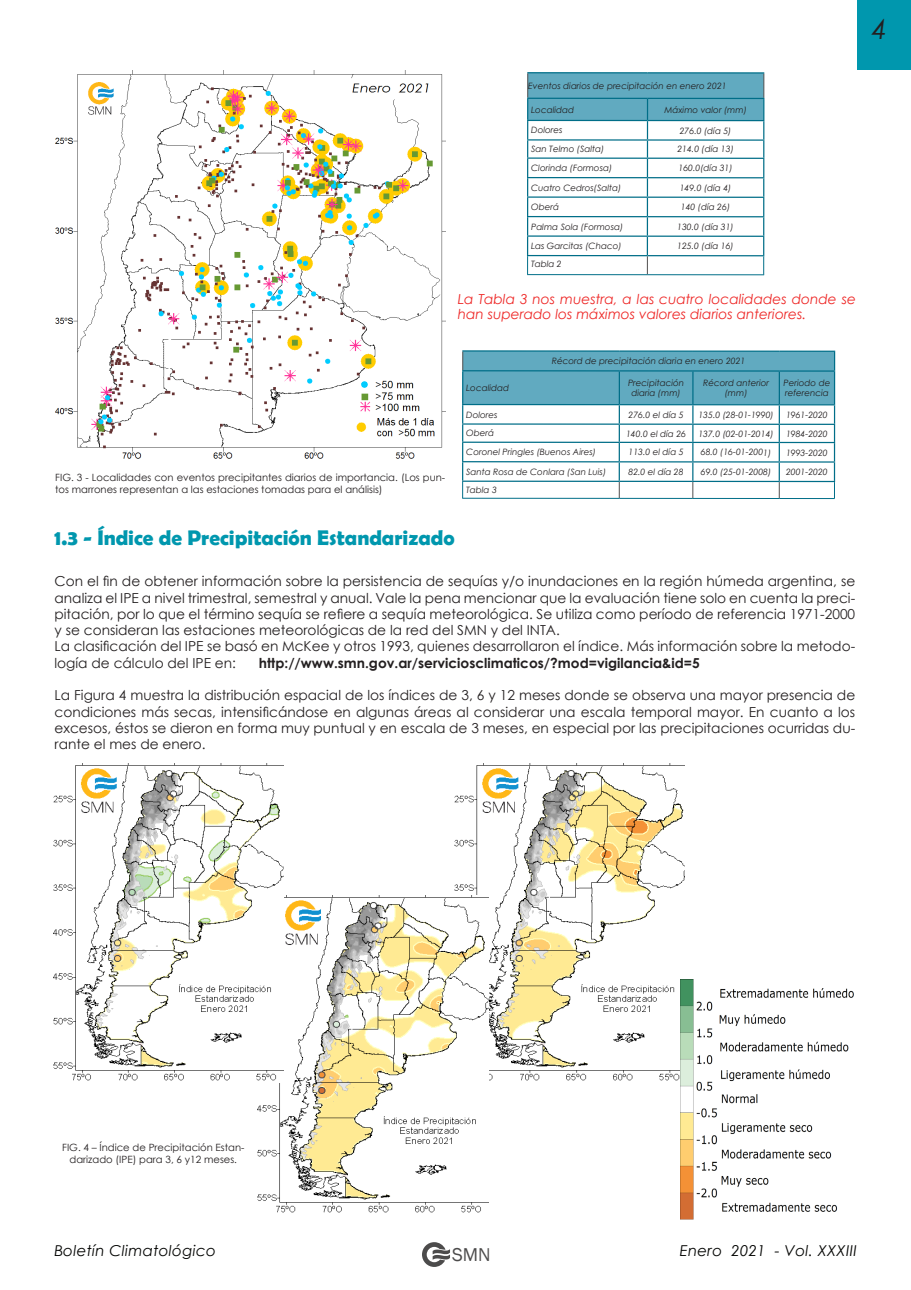
<style>
.page{position:relative;width:911px;height:1290px;background:#fff}
.page>*{position:absolute;margin:0;border:0;box-sizing:border-box;transform-origin:0 0}
.t1{font:italic 27.5px "Century Gothic";color:#231f20}
.t2{font:700 21.25px "Berlin Sans FB Demi";color:#0097ae}
.t3{font:19.12px "Franklin Gothic";color:#4c4b4b}
.t4{font:italic 15px "Century Gothic";letter-spacing:.02em;color:#040503}
.t5{font:13.75px/16.2px "Century Gothic";color:#231f20;text-align:justify}
.t6{font:italic 13.75px/15px "Century Gothic";color:#ee2726}
.t7{font:700 13.75px "Century Gothic";color:#231f20}
.t8{font:10px/12px "Century Gothic";color:#231f20}
.t9{font:italic 8.75px/10px "Century Gothic";color:#231f20;text-align:center}
</style>
<div class="page">
<div style="left:857px;top:0;width:54px;height:70px;background:#0097ae"></div>
<svg style="left:422px;top:1242px;width:28px;height:25px"></svg>
<img style="left:55px;top:71px;width:390px;height:388px">
<hr style="left:527px;top:72px;width:120px;height:1px;background:#006e88">
<hr style="left:647px;top:72px;width:117px;height:2px;background:#006e88">
<svg style="left:527px;top:73px;width:237px;height:201px"></svg>
<hr style="left:527px;top:274px;width:120px;height:1px;background:#006e88">
<hr style="left:647px;top:274px;width:117px;height:1px;background:#006e88">
<hr style="left:462px;top:350px;width:157px;height:2px;background:#006e88">
<hr style="left:619px;top:350px;width:74px;height:2px;background:#006e88">
<hr style="left:693px;top:350px;width:86px;height:2px;background:#006e88">
<svg style="left:462px;top:351px;width:373px;height:147px"></svg>
<hr style="left:462px;top:498px;width:157px;height:1px;background:#006e88">
<hr style="left:619px;top:498px;width:74px;height:1px;background:#006e88">
<hr style="left:693px;top:498px;width:86px;height:1px;background:#006e88">
<hr style="left:779px;top:498px;width:55px;height:1px;background:#006e88">
<img style="left:455px;top:764px;width:229px;height:317px">
<img style="left:258px;top:895px;width:230px;height:318px">
<img style="left:680px;top:979px;width:174px;height:240px">
<img style="left:53px;top:764px;width:230px;height:318px">
<h1 class="t1" style="left:872px;top:10px;width:17px">4</h1>
<p class="t9" style="left:528px;top:81px;width:200px">Eventos diarios de precipitación en enero 2021</p>
<p class="t9" style="left:531px;top:104px;width:44px">Localidad</p>
<p class="t9" style="left:664px;top:104px;width:84px">Máximo valor (mm)</p>
<p class="t9" style="left:531px;top:125px;width:33px">Dolores</p>
<p class="t9" style="left:680px;top:125px;width:53px">276.0 (día 5)</p>
<p class="t9" style="left:531px;top:144px;width:75px">San Telmo (Salta)</p>
<p class="t9" style="left:677px;top:144px;width:58px">214.0 (día 13)</p>
<p class="t9" style="left:531px;top:163px;width:83px">Clorinda (Formosa)</p>
<p class="t9" style="left:678px;top:163px;width:56px">160.0(día 31)</p>
<p class="t9" style="left:531px;top:182px;width:92px">Cuatro Cedros(Salta)</p>
<p class="t9" style="left:679px;top:182px;width:53px">149.0 (día 4)</p>
<p class="t9" style="left:531px;top:202px;width:29px">Oberá</p>
<p class="t9" style="left:681px;top:202px;width:51px">140 (día 26)</p>
<p class="t9" style="left:531px;top:221px;width:94px">Palma Sola (Formosa)</p>
<p class="t9" style="left:677px;top:221px;width:58px">130.0 (día 31)</p>
<p class="t9" style="left:531px;top:241px;width:92px">Las Garcitas (Chaco)</p>
<p class="t9" style="left:677px;top:241px;width:58px">125.0 (día 16)</p>
<p class="t9" style="left:531px;top:259px;width:32px">Tabla 2</p>
<p class="t6" style="left:457px;top:292px;width:400px">La Tabla 3 nos muestra, a las cuatro localidades donde se han superado los máximos valores diarios anteriores.</p>
<p class="t8" style="left:55px;top:471px;width:391px">FIG. 3 - Localidades con eventos precipitantes diarios de importancia. (Los pun&shy;tos marrones representan a las estaciones tomadas para el análisis)</p>
<p class="t9" style="left:551px;top:356px;width:195px">Récord de precipitación diaria en enero 2021</p>
<p class="t9" style="left:466px;top:383px;width:44px">Localidad</p>
<p class="t9" style="left:628px;top:378px;width:58px">Precipitación diaria (mm)</p>
<p class="t9" style="left:703px;top:378px;width:68px">Récord anterior (mm)</p>
<p class="t9" style="left:783px;top:378px;width:48px;text-align:left">Periodo de referencia</p>
<p class="t9" style="left:466px;top:409px;width:33px">Dolores</p>
<p class="t9" style="left:628px;top:409px;width:57px">276.0 el día 5</p>
<p class="t9" style="left:698px;top:409px;width:77px">135.0 (28-01-1990)</p>
<p class="t9" style="left:786px;top:409px;width:43px">1961-2020</p>
<p class="t9" style="left:466px;top:428px;width:29px">Oberá</p>
<p class="t9" style="left:626px;top:428px;width:61px">140.0 el día 26</p>
<p class="t9" style="left:698px;top:428px;width:77px">137.0 (02-01-2014)</p>
<p class="t9" style="left:786px;top:428px;width:43px">1984-2020</p>
<p class="t9" style="left:466px;top:447px;width:131px">Coronel Pringles (Buenos Aires)</p>
<p class="t9" style="left:628px;top:447px;width:57px">113.0 el día 5</p>
<p class="t9" style="left:701px;top:447px;width:72px">68.0 (16-01-2001)</p>
<p class="t9" style="left:786px;top:447px;width:43px">1993-2020</p>
<p class="t9" style="left:466px;top:466px;width:141px">Santa Rosa de Conlara (San Luis)</p>
<p class="t9" style="left:628px;top:467px;width:57px">82.0 el día 28</p>
<p class="t9" style="left:701px;top:467px;width:72px">69.0 (25-01-2008)</p>
<p class="t9" style="left:786px;top:467px;width:43px">2001-2020</p>
<p class="t9" style="left:466px;top:484px;width:32px">Tabla 3</p>
<p class="t2" style="left:55px;top:525px;width:401px">1.3 - Índice de Precipitación Estandarizado</p>
<p class="t5" style="left:55px;top:573px;width:802px">Con el fin de obtener información sobre la persistencia de sequías y/o inundaciones en la región húmeda argentina, se analiza el IPE a nivel trimestral, semestral y anual. Vale la pena mencionar que la evaluación tiene solo en cuenta la preci&shy;pitación, por lo que el término sequía se refiere a sequía meteorológica. Se utiliza como período de referencia 1971-2000 y se consideran las estaciones meteorológicas de la red del SMN y del INTA.</p>
<p class="t5" style="left:55px;top:638px;width:802px">La clasificación del IPE se basó en McKee y otros 1993, quienes desarrollaron el índice. Más información sobre la metodo&shy;logía de cálculo del IPE en:</p>
<p class="t7" style="left:259px;top:652px;width:442px">http://www.smn.gov.ar/serviciosclimaticos/?mod=vigilancia&amp;id=5</p>
<p class="t5" style="left:55px;top:687px;width:802px">La Figura 4 muestra la distribución espacial de los índices de 3, 6 y 12 meses donde se observa una mayor presencia de condiciones más secas, intensificándose en algunas áreas al considerar una escala temporal mayor. En cuanto a los excesos, éstos se dieron en forma muy puntual y en escala de 3 meses, en especial por las precipitaciones ocurridas du&shy;rante el mes de enero.</p>
<p class="t8" style="left:62px;top:1141px;width:184px;text-align:center">FIG. 4 – Índice de Precipitación Estan&shy;darizado (IPE) para 3, 6 y12 meses.</p>
<p class="t4" style="left:54px;top:1240px;width:163px">Boletín Climatológico</p>
<p class="t4" style="left:679px;top:1240px;width:179px">Enero 2021 - Vol. XXXIII</p>
<h3 class="t3" style="left:452px;top:1242px;width:40px">SMN</h3>
</div>
